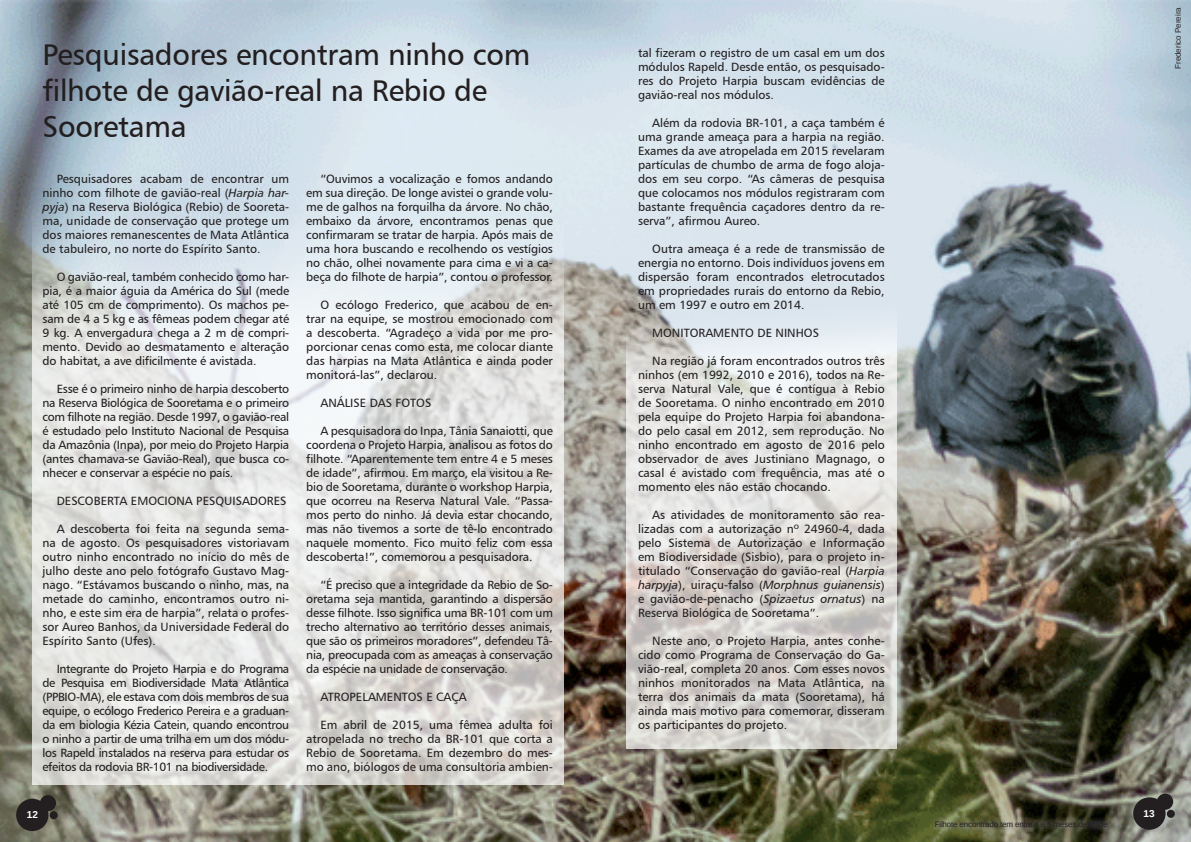
<style>
.page{position:relative;width:1191px;height:842px;background:#fff}
.page>*{position:absolute;margin:0;border:0;box-sizing:border-box;transform-origin:0 0}
.t1{font:30px/36px "Humanist 777 BT Roman B";letter-spacing:-.01em;color:#231f20}
.t2{font:12px/14px "Humanist 777 BT Roman B";color:#231f20;text-align:justify}
.t3{font:12px "Humanist 777 BT Italic B";color:#231f20}
.t4{font:700 10px "Liberation Sans";color:#fff}
.t5{font:8px "Liberation Sans";letter-spacing:-.02em;color:#231f20}
.t6{font:8px "Liberation Sans";color:#231f20}
.s1{font-family:"Humanist 777 BT Italic B"}
.s2{font-family:"Humanist 777 BT Roman B"}
</style>
<div class="page">
<img style="left:0;top:1px;width:1191px;height:841px">
<svg style="left:32px;top:159px;width:531px;height:626px;background:#dfe2e2"></svg>
<svg style="left:626px;top:295px;width:270px;height:453px;background:#dbdad8"></svg>
<div style="left:16px;top:799px;width:32px;height:32px;background:#231f20;border-radius:50%"></div>
<div style="left:40px;top:795px;width:16px;height:16px;background:#231f20;border-radius:50%"></div>
<div style="left:50px;top:811px;width:8px;height:8px;background:#231f20;border-radius:50%"></div>
<div style="left:1133px;top:797px;width:32px;height:33px;background:#231f20;border-radius:50%"></div>
<div style="left:1157px;top:794px;width:16px;height:16px;background:#231f20;border-radius:50%"></div>
<div style="left:1166px;top:810px;width:8px;height:8px;background:#231f20;border-radius:50%"></div>
<div style="left:932px;top:818px;width:182px;height:16px;background:#231f20;opacity:.75"></div>
<div style="left:929px;top:815px;width:184px;height:18px;background:#fff;opacity:.75"></div>
<h1 class="t1" style="left:43px;top:36px;width:489px">Pesquisadores encontram ninho com filhote de gavião-real na Rebio de<br>Sooretama</h1>
<p class="t2" style="left:42px;top:171px;width:248px;text-indent:14px">Pesquisadores acabam de encontrar um ninho com filhote de gavião-real (<span class="s1">Harpia har&shy;pyja</span>) na Reserva Biológica (Rebio) de Sooreta&shy;ma, unidade de conservação que protege um dos maiores remanescentes de Mata Atlântica de tabuleiro, no norte do Espírito Santo.</p>
<p class="t2" style="left:42px;top:269px;width:248px;text-indent:14px">O gavião-real, também conhecido como har&shy;pia, é a maior águia da América do Sul (mede até 105 cm de comprimento). Os machos pe&shy;sam de 4 a 5 kg e as fêmeas podem chegar até 9 kg. A envergadura chega a 2 m de compri&shy;mento. Devido ao desmatamento e alteração do habitat, a ave dificilmente é avistada.</p>
<p class="t2" style="left:42px;top:381px;width:248px;text-indent:14px">Esse é o primeiro ninho de harpia descoberto na Reserva Biológica de Sooretama e o primeiro com filhote na região. Desde 1997, o gavião-real é estudado pelo Instituto Nacional de Pesquisa da Amazônia (Inpa), por meio do Projeto Harpia (antes chamava-se Gavião-Real), que busca co&shy;nhecer e conservar a espécie no país.</p>
<p class="t2" style="left:57px;top:493px;width:231px">DESCOBERTA EMOCIONA PESQUISADORES</p>
<p class="t2" style="left:42px;top:521px;width:248px;text-indent:14px">A descoberta foi feita na segunda sema&shy;na de agosto. Os pesquisadores vistoriavam outro ninho encontrado no início do mês de julho deste ano pelo fotógrafo Gustavo Mag&shy;nago. “Estávamos buscando o ninho, mas, na metade do caminho, encontramos outro ni&shy;nho, e este sim era de harpia”, relata o profes&shy;sor Aureo Banhos, da Universidade Federal do Espírito Santo (Ufes).</p>
<p class="t2" style="left:42px;top:661px;width:248px;text-indent:14px">Integrante do Projeto Harpia e do Programa de Pesquisa em Biodiversidade Mata Atlântica (PPBIO-MA), ele estava com dois membros de sua equipe, o ecólogo Frederico Pereira e a graduan&shy;da em biologia Kézia Catein, quando encontrou o ninho a partir de uma trilha em um dos módu&shy;los Rapeld instalados na reserva para estudar os efeitos da rodovia BR-101 na biodiversidade.</p>
<p class="t2" style="left:306px;top:171px;width:248px;text-indent:14px">“Ouvimos a vocalização e fomos andando em sua direção. De longe avistei o grande volu&shy;me de galhos na forquilha da árvore. No chão, embaixo da árvore, encontramos penas que confirmaram se tratar de harpia. Após mais de uma hora buscando e recolhendo os vestígios no chão, olhei novamente para cima e vi a ca&shy;beça do filhote de harpia”, contou o professor.</p>
<p class="t2" style="left:306px;top:297px;width:248px;text-indent:14px">O ecólogo Frederico, que acabou de en&shy;trar na equipe, se mostrou emocionado com a descoberta. “Agradeço a vida por me pro&shy;porcionar cenas como esta, me colocar diante das harpias na Mata Atlântica e ainda poder monitorá-las”, declarou.</p>
<p class="t2" style="left:320px;top:395px;width:112px">ANÁLISE DAS FOTOS</p>
<p class="t2" style="left:306px;top:423px;width:248px;text-indent:14px">A pesquisadora do Inpa, Tânia Sanaiotti, que coordena o Projeto Harpia, analisou as fotos do filhote. “Aparentemente tem entre 4 e 5 meses de idade”, afirmou. Em março, ela visitou a Re&shy;bio de Sooretama, durante o workshop Harpia, que ocorreu na Reserva Natural Vale. “Passa&shy;mos perto do ninho. Já devia estar chocando, mas não tivemos a sorte de tê-lo encontrado naquele momento. Fico muito feliz com essa descoberta!”, comemorou a pesquisadora.</p>
<p class="t2" style="left:306px;top:577px;width:248px;text-indent:14px">“É preciso que a integridade da Rebio de So&shy;oretama seja mantida, garantindo a dispersão desse filhote. Isso significa uma BR-101 com um trecho alternativo ao território desses animais, que são os primeiros moradores”, defendeu Tâ&shy;nia, preocupada com as ameaças à conservação da espécie na unidade de conservação.</p>
<p class="t2" style="left:320px;top:689px;width:148px">ATROPELAMENTOS E CAÇA</p>
<p class="t2" style="left:306px;top:717px;width:248px;text-indent:14px">Em abril de 2015, uma fêmea adulta foi atropelada no trecho da BR-101 que corta a Rebio de Sooretama. Em dezembro do mes&shy;mo ano, biólogos de uma consultoria ambien-</p>
<p class="t2" style="left:638px;top:45px;width:248px">tal fizeram o registro de um casal em um dos módulos Rapeld. Desde então, os pesquisado&shy;res do Projeto Harpia buscam evidências de gavião-real nos módulos.</p>
<p class="t2" style="left:638px;top:115px;width:248px;text-indent:14px">Além da rodovia BR-101, a caça também é uma grande ameaça para a harpia na região.<br>Exames da ave atropelada em 2015 revelaram partículas de chumbo de arma de fogo aloja&shy;dos em seu corpo. “As câmeras de pesquisa que colocamos nos módulos registraram com bastante frequência caçadores dentro da re&shy;serva”, afirmou Aureo.</p>
<p class="t2" style="left:638px;top:241px;width:248px;text-indent:14px">Outra ameaça é a rede de transmissão de energia no entorno. Dois indivíduos jovens em dispersão foram encontrados eletrocutados em propriedades rurais do entorno da Rebio, um em 1997 e outro em 2014.</p>
<p class="t2" style="left:652px;top:325px;width:168px">MONITORAMENTO DE NINHOS</p>
<p class="t2" style="left:638px;top:353px;width:248px;text-indent:14px">Na região já foram encontrados outros três ninhos (em 1992, 2010 e 2016), todos na Re&shy;serva Natural Vale, que é contígua à Rebio de Sooretama. O ninho encontrado em 2010 pela equipe do Projeto Harpia foi abandona&shy;do pelo casal em 2012, sem reprodução. No ninho encontrado em agosto de 2016 pelo observador de aves Justiniano Magnago, o casal é avistado com frequência, mas até o momento eles não estão chocando.</p>
<p class="t2" style="left:638px;top:507px;width:248px;text-indent:14px">As atividades de monitoramento são rea&shy;lizadas com a autorização nº 24960-4, dada pelo Sistema de Autorização e Informação em Biodiversidade (Sisbio), para o projeto in&shy;titulado “Conservação do gavião-real (<span class="s1">Harpia</span></p>
<p class="t3" style="left:638px;top:577px;width:248px">harpyja<span class="s2">), uiraçu-falso (</span>Morphnus guianensis<span class="s2">)</span></p>
<p class="t2" style="left:638px;top:591px;width:248px">e gavião-de-penacho (<span class="s1">Spizaetus ornatus</span>) na<br>Reserva Biológica de Sooretama”.</p>
<p class="t2" style="left:638px;top:633px;width:248px;text-indent:14px">Neste ano, o Projeto Harpia, antes conhe&shy;cido como Programa de Conservação do Ga&shy;vião-real, completa 20 anos. Com esses novos ninhos monitorados na Mata Atlântica, na terra dos animais da mata (Sooretama), há ainda mais motivo para comemorar, disseram os participantes do projeto.</p>
<p class="t4" style="left:27px;top:808px;width:13px">12</p>
<p class="t4" style="left:1143px;top:807px;width:13px">13</p>
<p class="t5" style="left:934px;top:819px;width:175px">Filhote encontrado tem entre 4 e 5 meses de idade</p>
<p class="t6" style="left:1172px;top:69px;width:63px;rotate:-90deg">Frederico Pereira</p>
</div>
